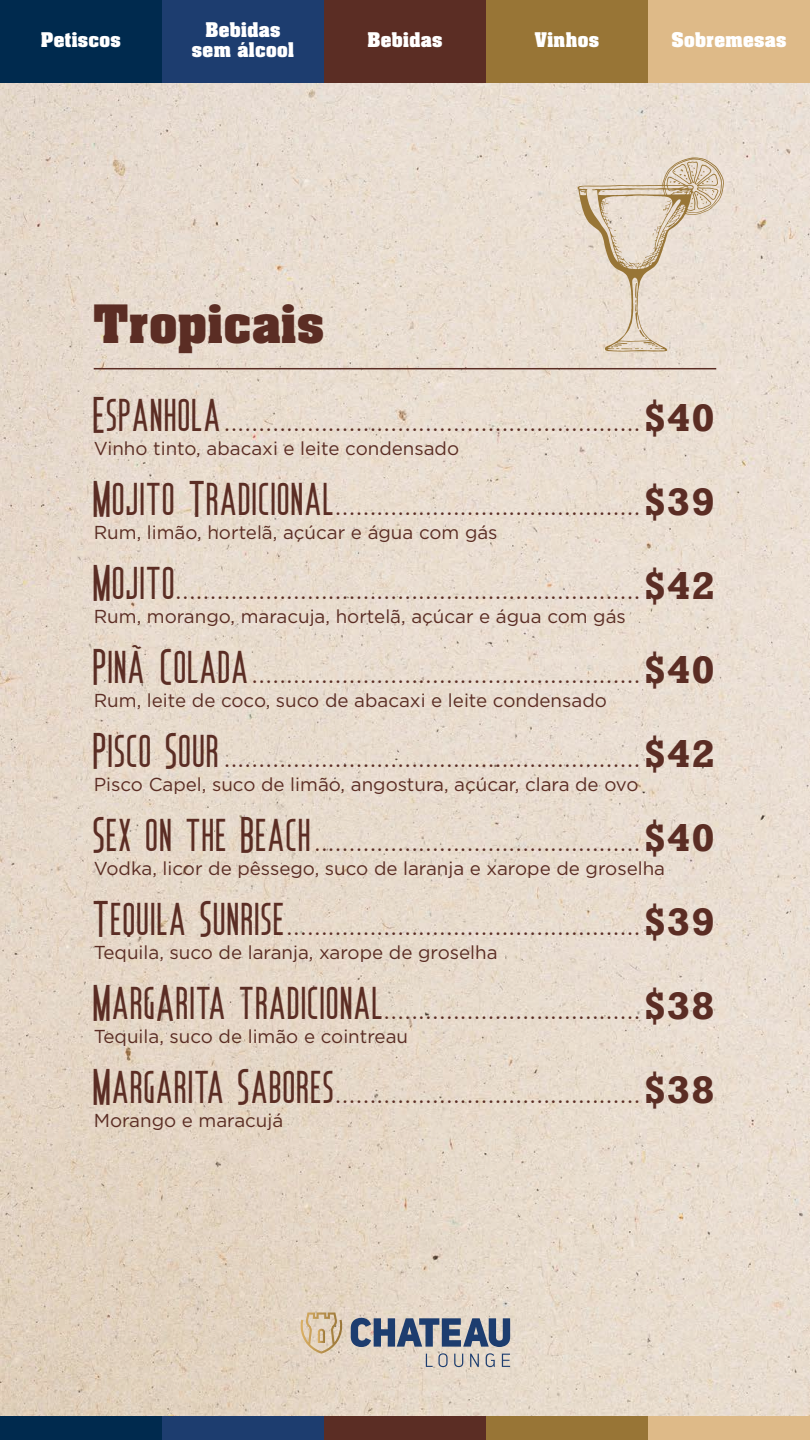
<style>
.page{position:relative;width:810px;height:1440px;background:#fff}
.page>*{position:absolute;margin:0;border:0;box-sizing:border-box;transform-origin:0 0}
.t1{font:700 45px "Aachen";letter-spacing:.01em;color:#5b2d24}
.t2{font:36px "The Seasons Sans";letter-spacing:.05em;color:#5b2d24}
.t3{font:18.75px "Gotham";color:#5b2d24}
.t4{font:700 17.25px/20.7px "Aachen";letter-spacing:.02em;color:#fff;text-align:center}
.s1{font-family:"Rockwell";font-weight:700}
</style>
<div class="page">
<img style="left:0;top:82px;width:810px;height:1334px">
<div style="left:0;top:1416px;width:162px;height:24px;background:#002a4e"></div>
<div style="left:162px;top:1416px;width:162px;height:24px;background:#1d3d6f"></div>
<div style="left:324px;top:1416px;width:162px;height:24px;background:#5b2d24"></div>
<div style="left:486px;top:1416px;width:162px;height:24px;background:#987536"></div>
<div style="left:648px;top:1416px;width:162px;height:24px;background:#deba88"></div>
<svg style="left:351px;top:1318px;width:159px;height:29px"></svg>
<svg style="left:426px;top:1353px;width:22px;height:14px"></svg>
<svg style="left:454px;top:1354px;width:9px;height:13px"></svg>
<svg style="left:470px;top:1354px;width:9px;height:13px"></svg>
<svg style="left:486px;top:1353px;width:9px;height:14px"></svg>
<svg style="left:502px;top:1354px;width:8px;height:13px"></svg>
<svg style="left:300px;top:1312px;width:43px;height:42px"></svg>
<hr style="left:94px;top:368px;width:622px;height:1px;background:#5b2d24">
<div style="left:0;top:0;width:162px;height:82px;background:#002a4e"></div>
<div style="left:162px;top:0;width:162px;height:82px;background:#1d3d6f"></div>
<div style="left:324px;top:0;width:162px;height:82px;background:#5b2d24"></div>
<div style="left:486px;top:0;width:162px;height:82px;background:#987536"></div>
<div style="left:648px;top:0;width:162px;height:82px;background:#deba88"></div>
<svg style="left:577px;top:157px;width:147px;height:195px"></svg>
<p class="t4" style="left:41px;top:29px;width:82px">Petiscos</p>
<p class="t4" style="left:192px;top:19px;width:104px">Bebidas sem álcool</p>
<p class="t4" style="left:367px;top:29px;width:77px">Bebidas</p>
<p class="t4" style="left:535px;top:29px;width:66px">Vinhos</p>
<p class="t4" style="left:671px;top:29px;width:117px">Sobremesas</p>
<p class="t1" style="left:94px;top:292px;width:232px">Tropicais</p>
<p class="t2" style="left:94px;top:386px;width:622px">Espanhola............................................................<span class="s1">$40</span></p>
<p class="t3" style="left:94px;top:438px;width:367px">Vinho tinto, abacaxi e leite condensado</p>
<p class="t2" style="left:94px;top:470px;width:622px">Mojito Tradicional............................................<span class="s1">$39</span></p>
<p class="t3" style="left:94px;top:522px;width:405px">Rum, limão, hortelã, açúcar e água com gás</p>
<p class="t2" style="left:94px;top:554px;width:622px">Mojito...................................................................<span class="s1">$42</span></p>
<p class="t3" style="left:94px;top:606px;width:534px">Rum, morango, maracuja, hortelã, açúcar e água com gás</p>
<p class="t2" style="left:94px;top:638px;width:622px">Pinã Colada........................................................<span class="s1">$40</span></p>
<p class="t3" style="left:94px;top:690px;width:515px">Rum, leite de coco, suco de abacaxi e leite condensado</p>
<p class="t2" style="left:94px;top:722px;width:622px">Pisco Sour ............................................................<span class="s1">$42</span></p>
<p class="t3" style="left:94px;top:774px;width:546px">Pisco Capel, suco de limão, angostura, açúcar, clara de ovo</p>
<p class="t2" style="left:94px;top:806px;width:622px">Sex on the Beach...............................................<span class="s1">$40</span></p>
<p class="t3" style="left:94px;top:858px;width:573px">Vodka, licor de pêssego, suco de laranja e xarope de groselha</p>
<p class="t2" style="left:94px;top:890px;width:622px">Tequila Sunrise...................................................<span class="s1">$39</span></p>
<p class="t3" style="left:94px;top:942px;width:405px">Tequila, suco de laranja, xarope de groselha</p>
<p class="t2" style="left:94px;top:974px;width:622px">MargArita tradicional.....................................<span class="s1">$38</span></p>
<p class="t3" style="left:94px;top:1026px;width:316px">Tequila, suco de limão e cointreau</p>
<p class="t2" style="left:94px;top:1058px;width:622px">Margarita Sabores............................................<span class="s1">$38</span></p>
<p class="t3" style="left:94px;top:1110px;width:191px">Morango e maracujá</p>
</div>
